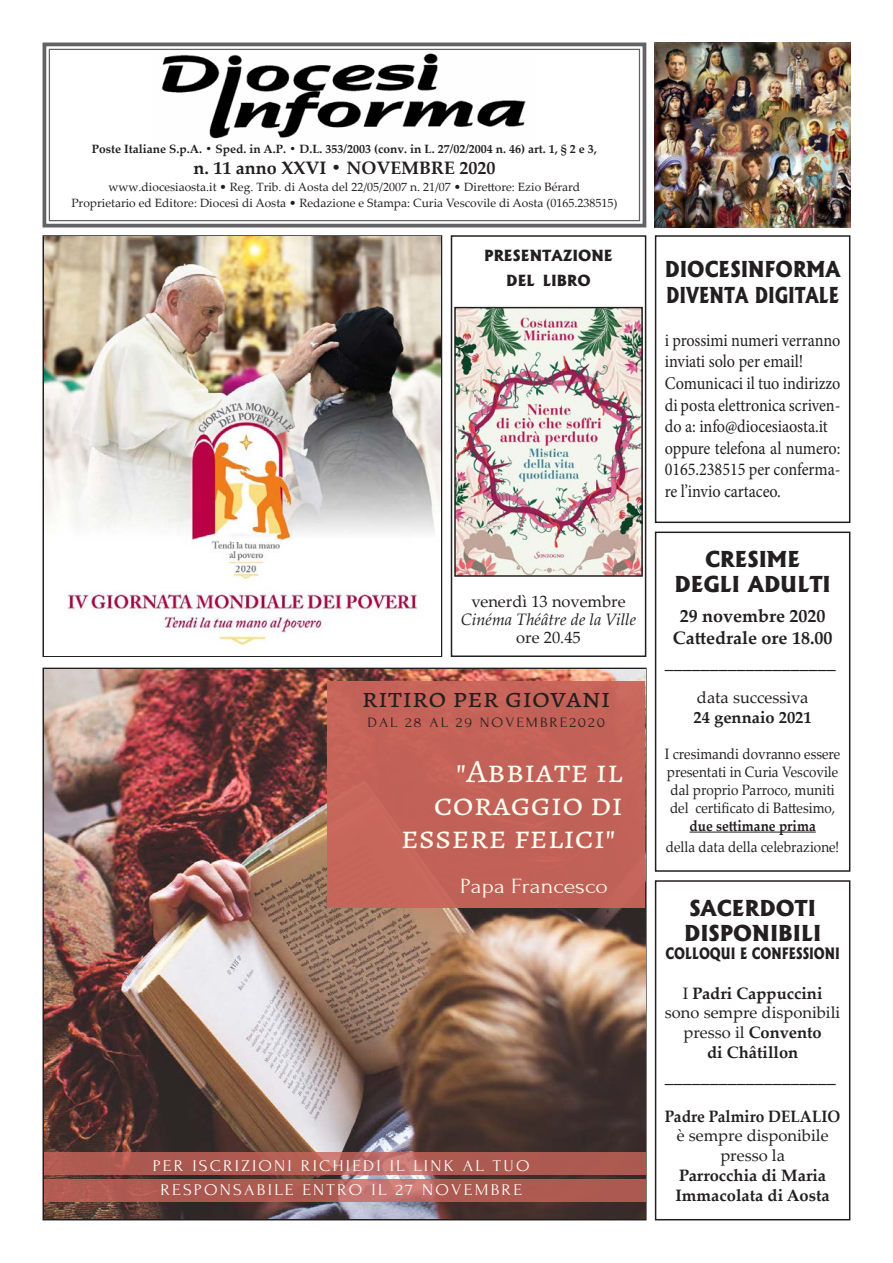
<style>
.page{position:relative;width:893px;height:1263px;background:#fff}
.page>*{position:absolute;margin:0;border:0;box-sizing:border-box;transform-origin:0 0}
.t1{font:32.55px/32.5px "Alegreya SC";color:#fffcf0;text-align:right;scale:1.09 1}
.t2{font:28.05px "Alegreya SC";color:#231f20;scale:1.09 1}
.t3{font:21.75px "Forum";color:#fffcf0;scale:1.09 1}
.t4{font:800 21px "Albertus";color:#231f20}
.t5{font:800 21px "Albertus";color:#231f20;scale:.82 1}
.t6{font:800 21px "Albertus";color:#231f20;scale:.92 1}
.t7{font:18px/21.6px "Minion Pro";letter-spacing:-.005em;color:#231f20;text-align:justify;scale:.9 1}
.t8{font:700 18px "Palatino Linotype";color:#231f20}
.t9{font:18px "Palatino Linotype";color:#231f20}
.t10{font:16.5px "Palatino Linotype";color:#231f20}
.t11{font:700 16.5px/19.8px "Palatino Linotype";color:#231f20}
.t12{font:italic 16.5px "Palatino Linotype";color:#231f20}
.t13{font:700 16.5px "Palatino Linotype";color:#231f20;scale:.94 1}
.t14{font:16.35px "Forum";letter-spacing:.125em;color:#fff;scale:1.09 1}
.t15{font:15px/18px "Palatino Linotype";color:#231f20;scale:.9 1}
.t16{font:800 15px "Albertus";color:#231f20;scale:.81 1}
.t17{font:700 15px "Palatino Linotype";color:#231f20;scale:.9 1}
.t18{font:800 14.7px "Albertus";color:#231f20}
.t19{font:14.25px "Forum";letter-spacing:.125em;color:#231f20;scale:1.09 1}
.t20{font:12px "Palatino Linotype";color:#231f20}
.t21{font:700 12px "Palatino Linotype";color:#231f20}
.s1{font-weight:400}
.s2{font-weight:700}
</style>
<div class="page">
<svg style="left:42px;top:42px;width:605px;height:186px"></svg>
<div style="left:49px;top:49px;width:591px;height:172px;border:1px solid #636366"></div>
<div style="left:655px;top:235px;width:195px;height:288px;border:2px solid #231f20"></div>
<hr style="left:689px;top:832px;width:127px;height:1px;background:#231f20">
<div style="left:655px;top:531px;width:195px;height:341px;border:2px solid #231f20"></div>
<div style="left:655px;top:880px;width:195px;height:340px;border:2px solid #231f20"></div>
<div style="left:451px;top:235px;width:195px;height:422px;border:2px solid #231f20"></div>
<img style="left:655px;top:43px;width:195px;height:184px">
<img style="left:44px;top:237px;width:397px;height:409px">
<img style="left:457px;top:310px;width:183px;height:264px">
<div style="left:454px;top:307px;width:189px;height:270px;border:2px solid #231f20"></div>
<img style="left:44px;top:669px;width:601px;height:550px">
<div style="left:327px;top:681px;width:318px;height:226px;background:#c26258"></div>
<svg style="left:44px;top:1179px;width:601px;height:22px;background:#b15e56"></svg>
<svg style="left:44px;top:1152px;width:601px;height:23px;background:#b15e55"></svg>
<p class="t21" style="left:92px;top:140px;width:506px">Poste Italiane S.p.A. • Sped. in A.P. • D.L. 353/2003 (conv. in L. 27/02/2004 n. 46) art. 1, § 2 e 3,</p>
<p class="t8" style="left:193px;top:155px;width:303px">n. 11 anno XXVI • NOVEMBRE 2020</p>
<p class="t20" style="left:109px;top:178px;width:473px">www.diocesiaosta.it • Reg. Trib. di Aosta del 22/05/2007 n. 21/07 • Direttore: Ezio Bérard</p>
<p class="t20" style="left:71px;top:195px;width:548px">Proprietario ed Editore: Diocesi di Aosta • Redazione e Stampa: Curia Vescovile di Aosta (0165.238515)</p>
<p class="t18" style="left:484px;top:246px;width:130px">PRESENTAZIONE</p>
<p class="t18" style="left:506px;top:272px;width:86px">DEL LIBRO</p>
<p class="t10" style="left:471px;top:590px;width:156px">venerdì 13 novembre</p>
<p class="t12" style="left:461px;top:608px;width:177px">Cinéma Théâtre de la Ville</p>
<p class="t10" style="left:516px;top:626px;width:66px">ore 20.45</p>
<p class="t2" style="left:362px;top:678px;width:230px">ritiro per giovani</p>
<p class="t19" style="left:367px;top:715px;width:219px">DAL 28 AL 29 NOVEMBRE2020</p>
<p class="t1" style="left:401px;top:754px;width:205px">"Abbiate il coraggio di essere felici"</p>
<p class="t3" style="left:460px;top:874px;width:137px">Papa Francesco</p>
<p class="t14" style="left:153px;top:1157px;width:347px">PER ISCRIZIONI RICHIEDI IL LINK AL TUO</p>
<p class="t14" style="left:160px;top:1181px;width:333px">RESPONSABILE ENTRO IL 27 NOVEMBRE</p>
<p class="t6" style="left:665px;top:256px;width:192px">DIOCESINFORMA</p>
<p class="t5" style="left:666px;top:281px;width:212px">DIVENTA DIGITALE</p>
<p class="t7" style="left:665px;top:329px;width:197px">i prossimi numeri verranno inviati solo per email!</p>
<p class="t7" style="left:665px;top:372px;width:197px">Comunicaci il tuo indirizzo di posta elettronica scriven&shy;do a: info@diocesiaosta.it</p>
<p class="t7" style="left:665px;top:437px;width:197px">oppure telefona al numero:<br>0165.238515 per conferma&shy;re l’invio cartaceo.</p>
<p class="t4" style="left:705px;top:546px;width:97px">CRESIME</p>
<p class="t4" style="left:675px;top:571px;width:158px">DEGLI ADULTI</p>
<p class="t8" style="left:680px;top:603px;width:147px">29 novembre 2020</p>
<p class="t8" style="left:673px;top:625px;width:161px">Cattedrale ore 18.00</p>
<p class="t9" style="left:665px;top:649px;width:172px">___________________</p>
<p class="t10" style="left:697px;top:685px;width:113px">data successiva</p>
<p class="t11" style="left:693px;top:706px;width:120px">24 gennaio 2021</p>
<p class="t15" style="left:665px;top:744px;width:196px">I cresimandi dovranno essere presentati in Curia Vescovile dal proprio Parroco, muniti del certificato di Battesimo,</p>
<p class="t17" style="left:689px;top:815px;width:142px">due settimane prima</p>
<p class="t15" style="left:666px;top:837px;width:194px">della data della celebrazione!</p>
<p class="t4" style="left:689px;top:895px;width:128px">SACERDOTI</p>
<p class="t4" style="left:684px;top:920px;width:139px">DISPONIBILI</p>
<p class="t16" style="left:665px;top:944px;width:217px">COLLOQUI E CONFESSIONI</p>
<p class="t11" style="left:683px;top:982px;width:141px"><span class="s1">I</span> Padri Cappuccini</p>
<p class="t10" style="left:665px;top:1001px;width:177px">sono sempre disponibili</p>
<p class="t10" style="left:683px;top:1021px;width:140px">presso il <span class="s2">Convento</span></p>
<p class="t11" style="left:707px;top:1042px;width:93px">di Châtillon</p>
<p class="t9" style="left:665px;top:1063px;width:172px">___________________</p>
<p class="t13" style="left:665px;top:1104px;width:188px">Padre Palmiro DELALIO</p>
<p class="t10" style="left:677px;top:1124px;width:153px">è sempre disponibile</p>
<p class="t10" style="left:720px;top:1144px;width:66px">presso la</p>
<p class="t11" style="left:675px;top:1165px;width:156px">Parrocchia di Maria<br>Immacolata di Aosta</p>
</div>
